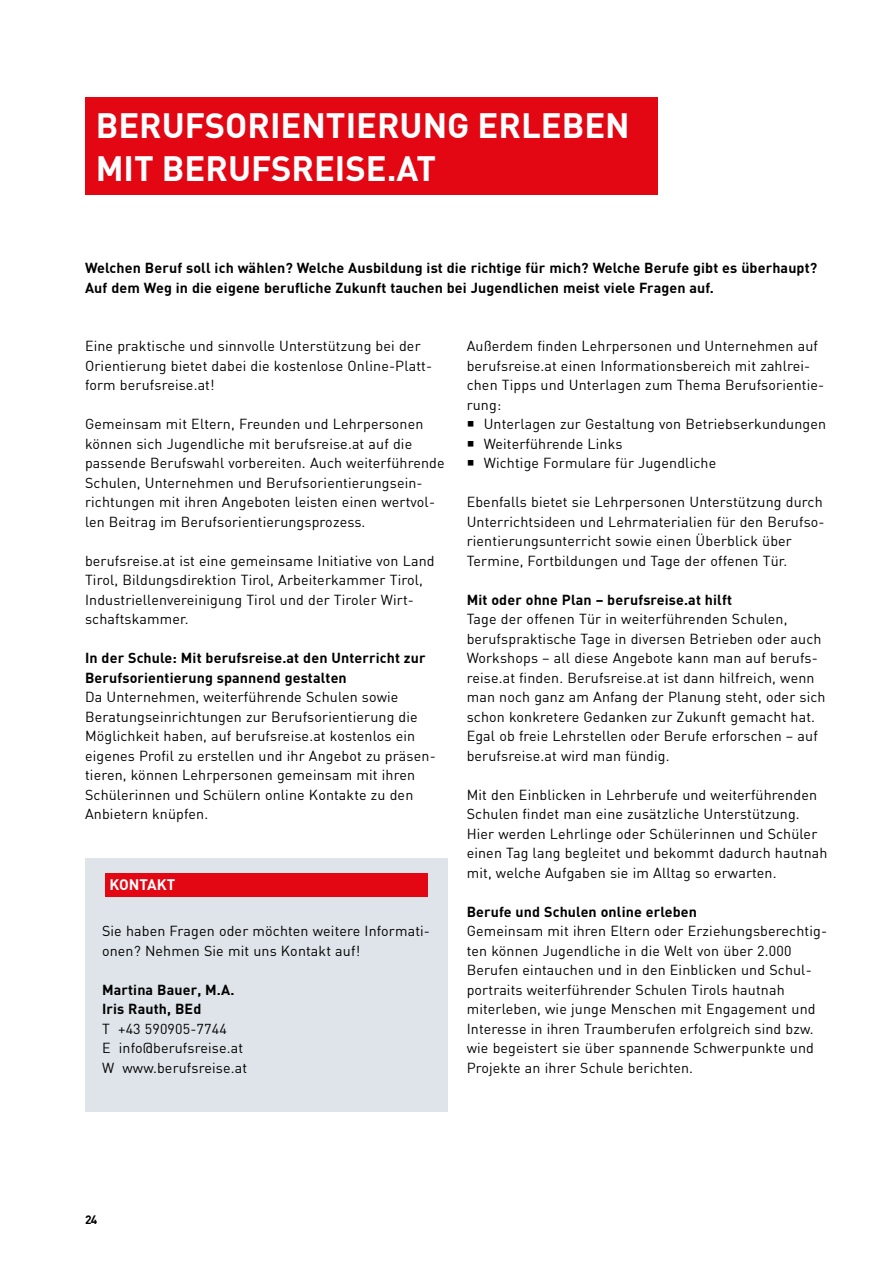
<style>
.page{position:relative;width:893px;height:1263px;background:#fff}
.page>*{position:absolute;margin:0;border:0;box-sizing:border-box;transform-origin:0 0}
.t1{font:700 34.5px/43.5px "DIN";color:#fff}
.t2{font:700 15px "DIN";color:#fff}
.t3{font:14.25px/19.5px "DIN";letter-spacing:.01em;color:#000}
.t4{font:700 14.25px/19.5px "DIN";letter-spacing:.01em;color:#000}
.t5{font:700 12px "DIN";color:#000}
</style>
<div class="page">
<div style="left:85px;top:98px;width:573px;height:97px;background:#e30613"></div>
<div style="left:85px;top:858px;width:363px;height:254px;background:#dee4e9"></div>
<div style="left:105px;top:872px;width:322px;height:24px;background:#e30613"></div>
<h1 class="t1" style="left:96px;top:102px;width:536px">BERUFSORIENTIERUNG ERLEBEN<br>MIT BERUFSREISE.AT</h1>
<p class="t4" style="left:85px;top:258px;width:734px">Welchen Beruf soll ich wählen? Welche Ausbildung ist die richtige für mich? Welche Berufe gibt es überhaupt?<br>Auf dem Weg in die eigene berufliche Zukunft tauchen bei Jugendlichen meist viele Fragen auf.</p>
<p class="t3" style="left:85px;top:336px;width:349px">Eine praktische und sinnvolle Unterstützung bei der<br>Orientierung bietet dabei die kostenlose Online-Platt&shy;form berufsreise.at!</p>
<p class="t3" style="left:85px;top:414px;width:361px">Gemeinsam mit Eltern, Freunden und Lehrpersonen können sich Jugendliche mit berufsreise.at auf die passende Berufswahl vorbereiten. Auch weiterführende Schulen, Unternehmen und Berufsorientierungsein&shy;richtungen mit ihren Angeboten leisten einen wertvol&shy;len Beitrag im Berufsorientierungsprozess.</p>
<p class="t3" style="left:85px;top:551px;width:351px">berufsreise.at ist eine gemeinsame Initiative von Land Tirol, Bildungsdirektion Tirol, Arbeiterkammer Tirol, Industriellenvereinigung Tirol und der Tiroler Wirt&shy;schaftskammer.</p>
<p class="t4" style="left:85px;top:648px;width:342px">In der Schule: Mit berufsreise.at den Unterricht zur<br>Berufsorientierung spannend gestalten</p>
<p class="t3" style="left:85px;top:687px;width:352px">Da Unternehmen, weiterführende Schulen sowie Beratungseinrichtungen zur Berufsorientierung die Möglichkeit haben, auf berufsreise.at kostenlos ein eigenes Profil zu erstellen und ihr Angebot zu präsen&shy;tieren, können Lehrpersonen gemeinsam mit ihren Schülerinnen und Schülern online Kontakte zu den Anbietern knüpfen.</p>
<p class="t2" style="left:109px;top:875px;width:67px">KONTAKT</p>
<p class="t3" style="left:102px;top:921px;width:329px">Sie haben Fragen oder möchten weitere Informati&shy;onen? Nehmen Sie mit uns Kontakt auf!</p>
<p class="t4" style="left:102px;top:979px;width:134px">Martina Bauer, M.A.<br>Iris Rauth, BEd</p>
<p class="t3" style="left:102px;top:1019px;width:147px">T +43 590905-7744<br>E info@berufsreise.at<br>W www.berufsreise.at</p>
<p class="t3" style="left:467px;top:336px;width:359px">Außerdem finden Lehrpersonen und Unternehmen auf berufsreise.at einen Informationsbereich mit zahlrei&shy;chen Tipps und Unterlagen zum Thema Berufsorientie&shy;rung:</p>
<p class="t3" style="left:484px;top:414px;width:344px">Unterlagen zur Gestaltung von Betriebserkundungen<br>Weiterführende Links<br>Wichtige Formulare für Jugendliche</p>
<p class="t3" style="left:467px;top:492px;width:359px">Ebenfalls bietet sie Lehrpersonen Unterstützung durch Unterrichtsideen und Lehrmaterialien für den Berufso&shy;rientierungsunterricht sowie einen Überblick über Termine, Fortbildungen und Tage der offenen Tür.</p>
<p class="t4" style="left:467px;top:589px;width:267px">Mit oder ohne Plan – berufsreise.at hilft</p>
<p class="t3" style="left:467px;top:609px;width:360px">Tage der offenen Tür in weiterführenden Schulen, berufspraktische Tage in diversen Betrieben oder auch Workshops – all diese Angebote kann man auf berufs&shy;reise.at finden. Berufsreise.at ist dann hilfreich, wenn man noch ganz am Anfang der Planung steht, oder sich schon konkretere Gedanken zur Zukunft gemacht hat.<br>Egal ob freie Lehrstellen oder Berufe erforschen – auf berufsreise.at wird man fündig.</p>
<p class="t3" style="left:467px;top:784px;width:362px">Mit den Einblicken in Lehrberufe und weiterführenden Schulen findet man eine zusätzliche Unterstützung.<br>Hier werden Lehrlinge oder Schülerinnen und Schüler einen Tag lang begleitet und bekommt dadurch hautnah mit, welche Aufgaben sie im Alltag so erwarten.</p>
<p class="t4" style="left:467px;top:901px;width:232px">Berufe und Schulen online erleben</p>
<p class="t3" style="left:467px;top:921px;width:362px">Gemeinsam mit ihren Eltern oder Erziehungsberechtig&shy;ten können Jugendliche in die Welt von über 2.000<br>Berufen eintauchen und in den Einblicken und Schul&shy;portraits weiterführender Schulen Tirols hautnah miterleben, wie junge Menschen mit Engagement und Interesse in ihren Traumberufen erfolgreich sind bzw. wie begeistert sie über spannende Schwerpunkte und Projekte an ihrer Schule berichten.</p>
<p class="t5" style="left:85px;top:1211px;width:14px">24</p>
</div>
